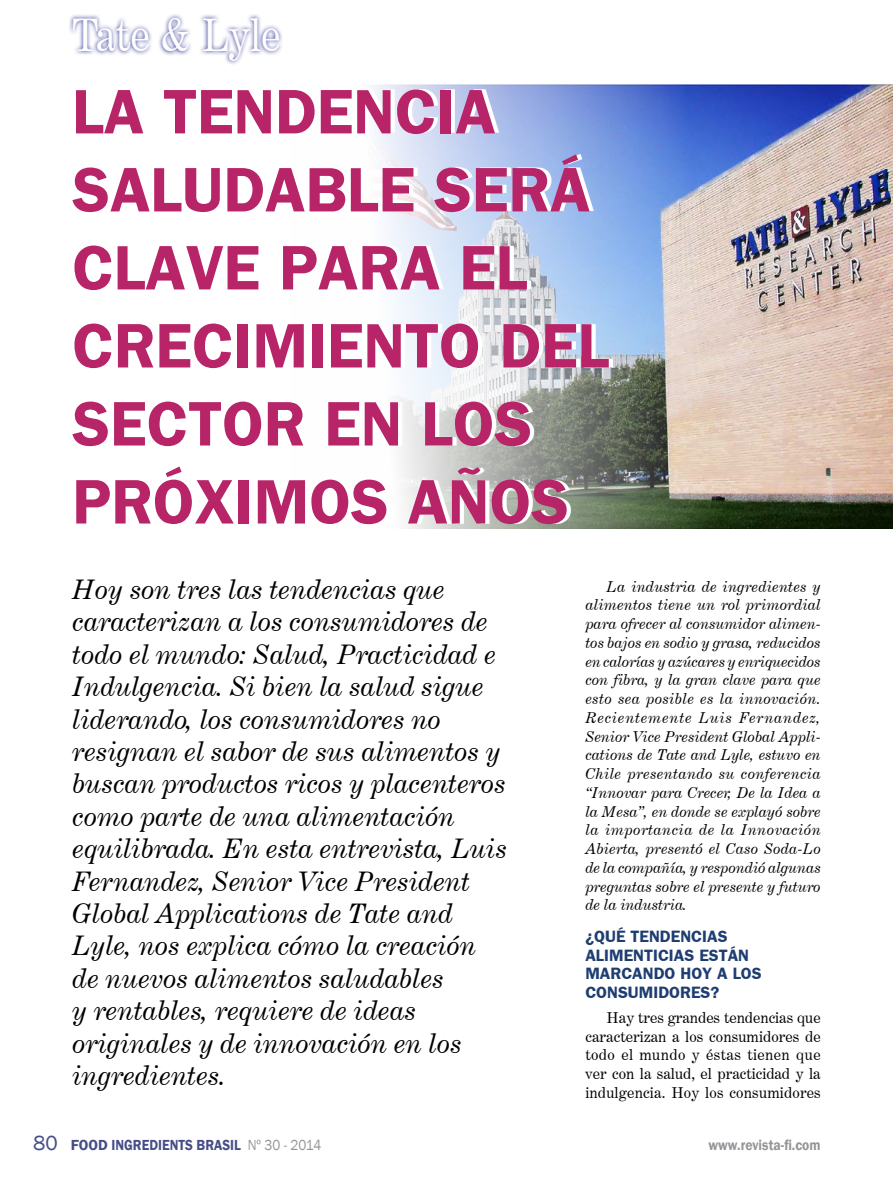
<style>
.page{position:relative;width:893px;height:1191px;background:#fff}
.page>*{position:absolute;margin:0;border:0;box-sizing:border-box;transform-origin:0 0}
.t1{font:700 63px/78px "Frankfurt Gothic";color:#b72467}
.t2{font:45px "Century Expanded BT";color:#fff;scale:.9 1}
.t3{font:italic 27px/32.4px "Century Expanded BT";color:#000}
.t4{font:700 16.5px/18.8px "Frankfurt Gothic";color:#1e3e71}
.t5{font:italic 15px/18.8px "Century Expanded BT";color:#000;text-align:justify}
.t6{font:15px/18.8px "Century Expanded BT";letter-spacing:.01em;color:#000;text-align:justify}
.t7{font:600 15px "Franklin Gothic";color:#464d87}
.t8{font:600 15px "Franklin Gothic";color:#939598;scale:.9 1}
.s1{font-weight:400;font-size:21px}
.s2{font-weight:400;color:#939598}
</style>
<div class="page">
<img style="left:372px;top:84px;width:521px;height:444px">
<svg style="left:372px;top:89px;width:241px;height:435px"></svg>
<svg style="left:69px;top:14px;width:213px;height:50px"></svg>
<p class="t2" style="left:72px;top:8px;width:233px">Tate &amp; Lyle</p>
<p class="t1" style="left:72px;top:71px;width:538px">LA TENDENCIA<br>SALUDABLE SERÁ<br>CLAVE PARA EL<br>CRECIMIENTO DEL<br>SECTOR EN LOS<br>PRÓXIMOS AÑOS</p>
<p class="t3" style="left:72px;top:573px;width:436px">Hoy son tres las tendencias que caracterizan a los consumidores de todo el mundo: Salud, Practicidad e<br>Indulgencia. Si bien la salud sigue liderando, los consumidores no resignan el sabor de sus alimentos y buscan productos ricos y placenteros como parte de una alimentación equilibrada. En esta entrevista, Luis<br>Fernandez, Senior Vice President<br>Global Applications de Tate and<br>Lyle, nos explica cómo la creación de nuevos alimentos saludables<br>y rentables, requiere de ideas originales y de innovación en los ingredientes.</p>
<p class="t5" style="left:585px;top:576px;width:237px;text-indent:21px">La industria de ingredientes y alimentos tiene un rol primordial para ofrecer al consumidor alimen&shy;tos bajos en sodio y grasa, reducidos en calorías y azúcares y enriquecidos con fibra, y la gran clave para que esto sea posible es la innovación.<br>Recientemente Luis Fernandez, Senior Vice President Global Appli&shy;cations de Tate and Lyle, estuvo en Chile presentando su conferencia “Innovar para Crecer, De la Idea a la Mesa”, en donde se explayó sobre la importancia de la Innovación Abierta, presentó el Caso Soda-Lo de la compañía, y respondió algunas preguntas sobre el presente y futuro de la industria.</p>
<p class="t4" style="left:585px;top:926px;width:178px">¿QUÉ TENDENCIAS<br>ALIMENTICIAS ESTÁN<br>MARCANDO HOY A LOS<br>CONSUMIDORES?</p>
<p class="t6" style="left:585px;top:1008px;width:237px;text-indent:21px">Hay tres grandes tendencias que caracterizan a los consumidores de todo el mundo y éstas tienen que ver con la salud, el practicidad y la indulgencia. Hoy los consumidores</p>
<p class="t7" style="left:33px;top:1135px;width:290px"><span class="s1">80</span> FOOD INGREDIENTS BRASIL <span class="s2">Nº 30 - 2014</span></p>
<p class="t8" style="left:708px;top:1135px;width:126px">www.revista-fi.com</p>
</div>
